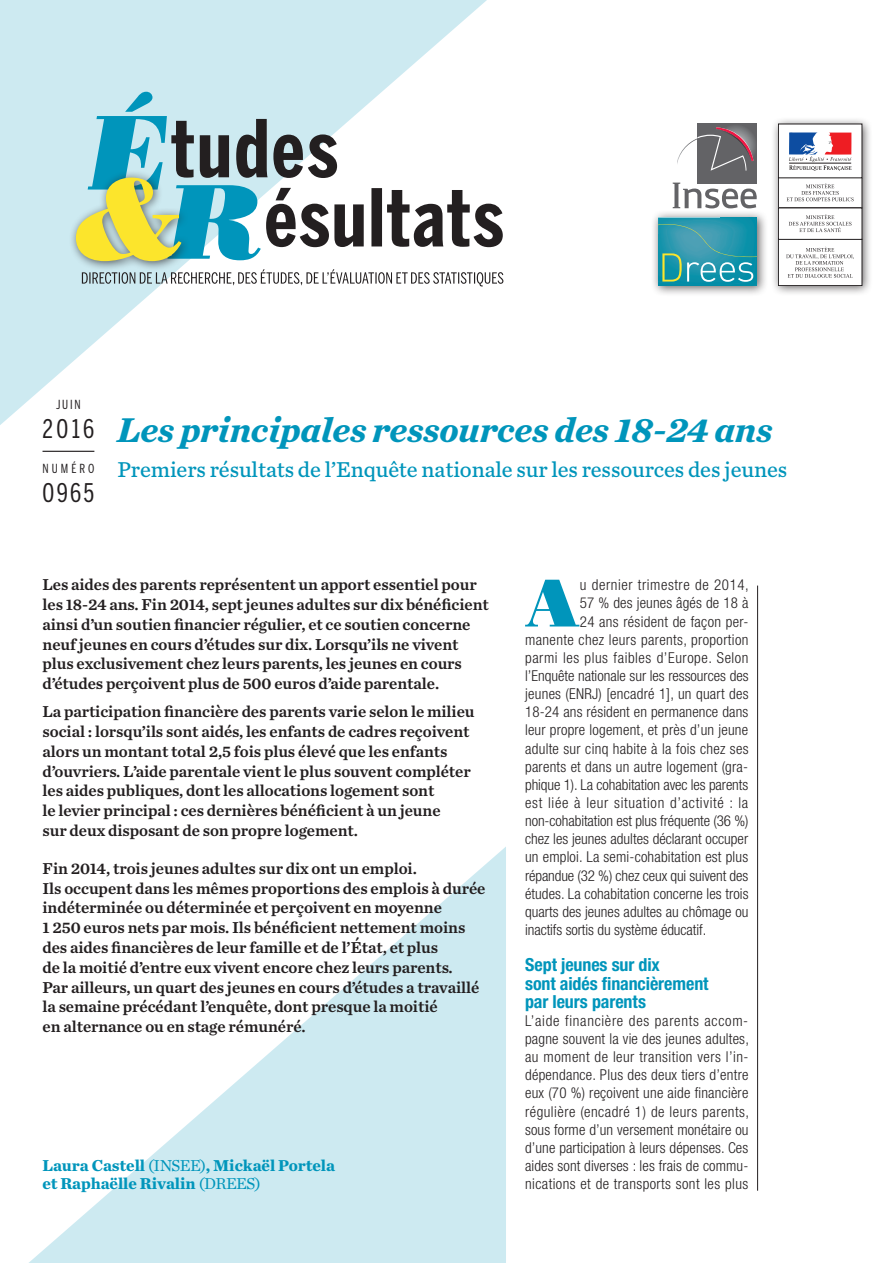
<style>
.page{position:relative;width:893px;height:1263px;background:#fff}
.page>*{position:absolute;margin:0;border:0;box-sizing:border-box;transform-origin:0 0}
.t1{font:66.9px "Bodoni Poster S Si";color:#0095bb}
.t2{font:italic 700 36px "Chronicle Text G4";letter-spacing:-.005em;color:#0095bb}
.t3{font:25.5px "Benton Sans Comp";letter-spacing:.11em;color:#231f20}
.t4{font:22.5px "Chronicle Text G4";letter-spacing:-.005em;color:#0095bb}
.t5{font:700 condensed 18px/18.1px "Helvetica Neue LT Std";letter-spacing:-.005em;color:#0095bb}
.t6{font:16.5px/19.8px "Chronicle Text G4 Semi";letter-spacing:-.005em;color:#231f20}
.t7{font:700 16.5px/18.1px "Chronicle Text G1";letter-spacing:-.005em;color:#0095bb}
.t8{font:300 condensed 15px/18.1px "Helvetica Neue LT Std";letter-spacing:.01em;color:#231f20;text-align:justify}
.t9{font:300 condensed 15px "Helvetica Neue LT Std";letter-spacing:.04em;color:#231f20}
.t10{font:300 condensed 15px "Helvetica Neue LT Std";letter-spacing:.045em;color:#231f20}
.t11{font:12.45px "Benton Sans Comp";letter-spacing:.24em;color:#231f20}
.s1{font-weight:400}
</style>
<div class="page">
<svg style="left:0;top:0;width:504px;height:425px"></svg>
<svg style="left:29px;top:847px;width:477px;height:416px;fill:#d1ebf2"></svg>
<svg style="left:82px;top:269px;width:421px;height:17px"></svg>
<div style="left:68px;top:170px;width:123px;height:102px;background:#231f20;opacity:.7"></div>
<svg style="left:76px;top:92px;width:427px;height:169px"></svg>
<div style="left:771px;top:116px;width:102px;height:181px;background:#231f20;opacity:.7"></div>
<div style="left:778px;top:178px;width:84px;height:30px;background:#fff"></div>
<div style="left:778px;top:178px;width:84px;height:30px;border:1px solid #231f20"></div>
<svg style="left:786px;top:183px;width:68px;height:18px"></svg>
<div style="left:778px;top:124px;width:84px;height:54px;background:#fff"></div>
<svg style="left:789px;top:133px;width:62px;height:38px"></svg>
<div style="left:778px;top:239px;width:84px;height:47px;background:#fff"></div>
<div style="left:778px;top:239px;width:84px;height:47px;border:1px solid #231f20"></div>
<svg style="left:786px;top:247px;width:68px;height:31px"></svg>
<div style="left:778px;top:208px;width:84px;height:31px;background:#fff"></div>
<div style="left:778px;top:208px;width:84px;height:32px;border:1px solid #231f20"></div>
<svg style="left:789px;top:214px;width:62px;height:18px"></svg>
<div style="left:651px;top:210px;width:117px;height:86px;background:#231f20;opacity:.7"></div>
<img style="left:658px;top:218px;width:99px;height:68px">
<svg style="left:658px;top:224px;width:99px;height:58px;background:#389fad"></svg>
<div style="left:697px;top:124px;width:60px;height:59px;background:#636366"></div>
<svg style="left:673px;top:127px;width:84px;height:81px"></svg>
<hr style="left:757px;top:585px;width:1px;height:606px;background:#231f20">
<hr style="left:43px;top:451px;width:51px;height:1px;background:#231f20">
<p class="t11" style="left:56px;top:398px;width:26px">JUIN</p>
<h3 class="t3" style="left:43px;top:414px;width:53px">2016</h3>
<p class="t11" style="left:43px;top:461px;width:53px">NUMÉRO</p>
<h3 class="t3" style="left:43px;top:478px;width:53px">0965</h3>
<h2 class="t2" style="left:117px;top:401px;width:657px">Les principales ressources des 18-24 ans</h2>
<h3 class="t4" style="left:117px;top:453px;width:671px">Premiers résultats de l’Enquête nationale sur les ressources des jeunes</h3>
<p class="t6" style="left:43px;top:574px;width:448px">Les aides des parents représentent un apport essentiel pour les 18-24 ans. Fin 2014, sept jeunes adultes sur dix bénéficient ainsi d’un soutien financier régulier, et ce soutien concerne neuf jeunes en cours d’études sur dix. Lorsqu’ils ne vivent plus exclusivement chez leurs parents, les jeunes en cours d’études perçoivent plus de 500 euros d’aide parentale.</p>
<p class="t6" style="left:43px;top:701px;width:434px">La participation financière des parents varie selon le milieu social : lorsqu’ils sont aidés, les enfants de cadres reçoivent alors un montant total 2,5 fois plus élevé que les enfants d’ouvriers. L’aide parentale vient le plus souvent compléter les aides publiques, dont les allocations logement sont<br>le levier principal : ces dernières bénéficient à un jeune<br>sur deux disposant de son propre logement.</p>
<p class="t6" style="left:43px;top:857px;width:444px">Fin 2014, trois jeunes adultes sur dix ont un emploi.<br>Ils occupent dans les mêmes proportions des emplois à durée indéterminée ou déterminée et perçoivent en moyenne<br>1 250 euros nets par mois. Ils bénéficient nettement moins des aides financières de leur famille et de l’État, et plus<br>de la moitié d’entre eux vivent encore chez leurs parents.<br>Par ailleurs, un quart des jeunes en cours d’études a travaillé la semaine précédant l’enquête, dont presque la moitié<br>en alternance ou en stage rémunéré.</p>
<p class="t7" style="left:43px;top:1155px;width:294px">Laura Castell <span class="s1">(INSEE)</span>, Mickaël Portela et Raphaëlle Rivalin <span class="s1">(DREES)</span></p>
<h1 class="t1" style="left:525px;top:562px;width:57px">A</h1>
<p class="t9" style="left:580px;top:576px;width:170px">u dernier trimestre de 2014,</p>
<p class="t8" style="left:580px;top:594px;width:170px">57 % des jeunes âgés de 18 à</p>
<p class="t8" style="left:580px;top:612px;width:170px">24 ans résident de façon per-</p>
<p class="t8" style="left:525px;top:630px;width:225px">manente chez leurs parents, proportion</p>
<p class="t9" style="left:525px;top:649px;width:225px">parmi les plus faibles d’Europe. Selon</p>
<p class="t8" style="left:525px;top:666px;width:225px">l’Enquête nationale sur les ressources des</p>
<p class="t8" style="left:525px;top:685px;width:225px">jeunes (ENRJ) [encadré 1], un quart des</p>
<p class="t8" style="left:525px;top:703px;width:225px">18-24 ans résident en permanence dans</p>
<p class="t8" style="left:525px;top:721px;width:225px">leur propre logement, et près d’un jeune</p>
<p class="t8" style="left:525px;top:739px;width:225px">adulte sur cinq habite à la fois chez ses</p>
<p class="t8" style="left:525px;top:757px;width:225px">parents et dans un autre logement (gra-</p>
<p class="t8" style="left:525px;top:775px;width:225px">phique 1). La cohabitation avec les parents</p>
<p class="t10" style="left:525px;top:794px;width:225px">est liée à leur situation d’activité : la</p>
<p class="t8" style="left:525px;top:812px;width:225px">non-cohabitation est plus fréquente (36 %)</p>
<p class="t8" style="left:525px;top:830px;width:225px">chez les jeunes adultes déclarant occuper</p>
<p class="t8" style="left:525px;top:848px;width:225px">un emploi. La semi-cohabitation est plus</p>
<p class="t8" style="left:525px;top:866px;width:225px">répandue (32 %) chez ceux qui suivent des</p>
<p class="t8" style="left:525px;top:884px;width:225px">études. La cohabitation concerne les trois</p>
<p class="t8" style="left:525px;top:902px;width:225px">quarts des jeunes adultes au chômage ou</p>
<p class="t8" style="left:525px;top:920px;width:183px">inactifs sortis du système éducatif.</p>
<p class="t5" style="left:525px;top:956px;width:185px">Sept jeunes sur dix<br>sont aidés financièrement par leurs parents</p>
<p class="t8" style="left:525px;top:1011px;width:225px">L’aide financière des parents accom&shy;pagne souvent la vie des jeunes adultes, au moment de leur transition vers l’in&shy;dépendance. Plus des deux tiers d’entre eux (70 %) reçoivent une aide financière régulière (encadré 1) de leurs parents, sous forme d’un versement monétaire ou d’une participation à leurs dépenses. Ces aides sont diverses : les frais de commu&shy;nications et de transports sont les plus</p>
</div>
